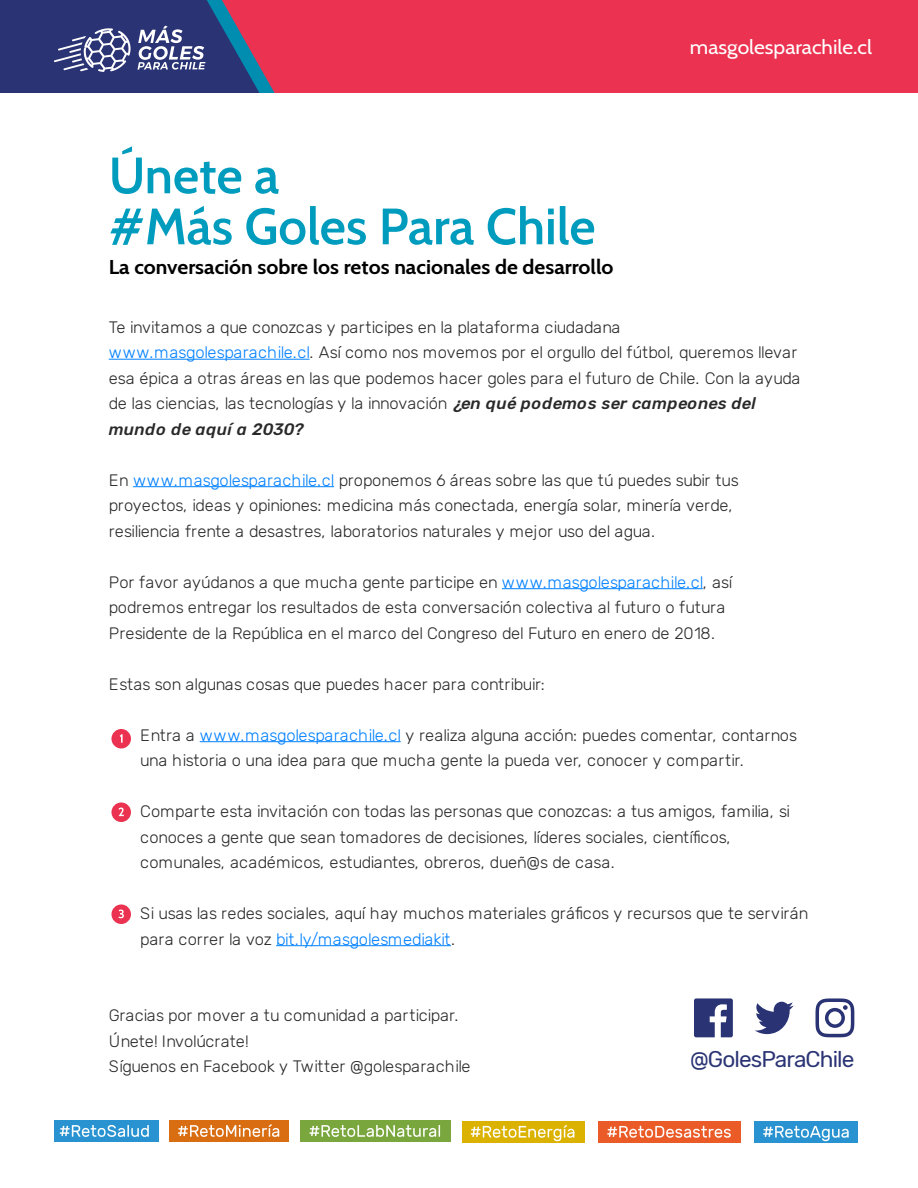
<style>
.page{position:relative;width:918px;height:1188px;background:#fff}
.page>*{position:absolute;margin:0;border:0;box-sizing:border-box;transform-origin:0 0}
.t1{font:600 51px/51px "Cabin";color:#009cbe}
.t2{font:22.65px "Rubik";letter-spacing:-.04em;color:#2a3374}
.t3{font:700 19.95px "Cabin";color:#000;scale:1.05 1}
.t4{font:19.95px "Cabin";color:#fff;scale:1.05 1}
.t5{font:300 16.5px/25.5px "Rubik";letter-spacing:.005em;color:#292929}
.s1{color:#0080ff}
.s2{font-weight:500;font-style:italic}
</style>
<div class="page">
<div style="left:200px;top:0;width:718px;height:93px;background:#eb3250"></div>
<svg style="left:0;top:0;width:275px;height:93px;background:#4a477e"></svg>
<hr style="left:109px;top:359px;width:201px;height:1px;background:#0080ff">
<hr style="left:133px;top:486px;width:201px;height:1px;background:#0080ff">
<hr style="left:502px;top:588px;width:201px;height:1px;background:#0080ff">
<hr style="left:200px;top:741px;width:201px;height:1px;background:#0080ff">
<hr style="left:276px;top:945px;width:175px;height:1px;background:#0080ff">
<div style="left:111px;top:729px;width:20px;height:19px;background:#eb3250;border-radius:50%"></div>
<svg style="left:120px;top:734px;width:3px;height:9px"></svg>
<svg style="left:111px;top:802px;width:20px;height:20px"></svg>
<svg style="left:119px;top:808px;width:5px;height:8px"></svg>
<div style="left:111px;top:904px;width:20px;height:20px;background:#eb3250;border-radius:50%"></div>
<svg style="left:119px;top:910px;width:5px;height:8px"></svg>
<svg style="left:816px;top:998px;width:38px;height:39px"></svg>
<svg style="left:755px;top:1002px;width:39px;height:32px"></svg>
<svg style="left:694px;top:998px;width:39px;height:39px"></svg>
<div style="left:54px;top:1120px;width:105px;height:22px;background:#2993d1"></div>
<svg style="left:60px;top:1125px;width:89px;height:12px"></svg>
<div style="left:170px;top:1120px;width:119px;height:22px;background:#d86d11"></div>
<svg style="left:178px;top:1125px;width:101px;height:12px"></svg>
<div style="left:300px;top:1120px;width:150px;height:22px;background:#79a73d"></div>
<svg style="left:309px;top:1125px;width:131px;height:12px"></svg>
<div style="left:462px;top:1121px;width:122px;height:22px;background:#dcb200"></div>
<svg style="left:471px;top:1125px;width:103px;height:16px"></svg>
<div style="left:598px;top:1121px;width:142px;height:22px;background:#ea5b27"></div>
<svg style="left:607px;top:1126px;width:124px;height:12px"></svg>
<div style="left:755px;top:1121px;width:103px;height:22px;background:#2993d1"></div>
<svg style="left:763px;top:1126px;width:86px;height:15px"></svg>
<h1 class="t1" style="left:109px;top:147px;width:488px">Únete a<br>#Más Goles Para Chile</h1>
<p class="t3" style="left:109px;top:252px;width:482px">La conversación sobre los retos nacionales de desarrollo</p>
<p class="t4" style="left:690px;top:31px;width:175px">masgolesparachile.cl</p>
<p class="t5" style="left:109px;top:315px;width:693px">Te invitamos a que conozcas y participes en la plataforma ciudadana <span class="s1">www.masgolesparachile.cl</span>. Así como nos movemos por el orgullo del fútbol, queremos llevar esa épica a otras áreas en las que podemos hacer goles para el futuro de Chile. Con la ayuda de las ciencias, las tecnologías y la innovación <span class="s2">¿en qué podemos ser campeones del mundo de aquí a 2030?</span></p>
<p class="t5" style="left:109px;top:468px;width:632px">En <span class="s1">www.masgolesparachile.cl</span> proponemos 6 áreas sobre las que tú puedes subir tus proyectos, ideas y opiniones: medicina más conectada, energía solar, minería verde, resiliencia frente a desastres, laboratorios naturales y mejor uso del agua.</p>
<p class="t5" style="left:109px;top:570px;width:625px">Por favor ayúdanos a que mucha gente participe en <span class="s1">www.masgolesparachile.cl</span>, así podremos entregar los resultados de esta conversación colectiva al futuro o futura<br>Presidente de la República en el marco del Congreso del Futuro en enero de 2018.</p>
<p class="t5" style="left:109px;top:672px;width:437px">Estas son algunas cosas que puedes hacer para contribuir:</p>
<p class="t5" style="left:140px;top:723px;width:658px">Entra a <span class="s1">www.masgolesparachile.cl</span> y realiza alguna acción: puedes comentar, contarnos una historia o una idea para que mucha gente la pueda ver, conocer y compartir.</p>
<p class="t5" style="left:140px;top:799px;width:652px">Comparte esta invitación con todas las personas que conozcas: a tus amigos, familia, si conoces a gente que sean tomadores de decisiones, líderes sociales, científicos, comunales, académicos, estudiantes, obreros, dueñ@s de casa.</p>
<p class="t5" style="left:140px;top:901px;width:670px">Si usas las redes sociales, aquí hay muchos materiales gráficos y recursos que te servirán para correr la voz <span class="s1">bit.ly/masgolesmediakit</span>.</p>
<p class="t5" style="left:109px;top:1003px;width:363px">Gracias por mover a tu comunidad a participar.<br>Únete! Involúcrate!<br>Síguenos en Facebook y Twitter @golesparachile</p>
<h2 class="t2" style="left:690px;top:1046px;width:166px">@GolesParaChile</h2>
</div>
